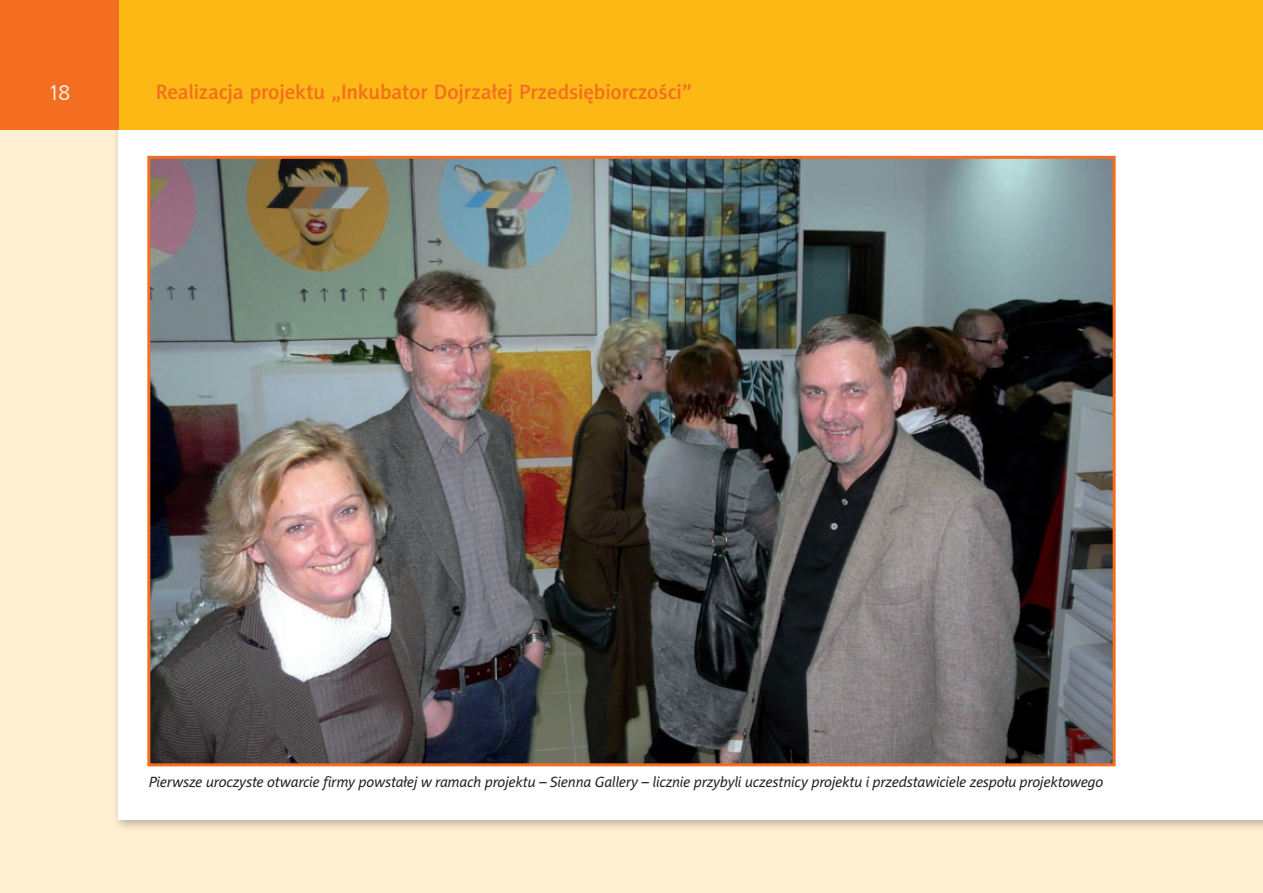
<style>
.page{position:relative;width:1263px;height:893px;background:#fff}
.page>*{position:absolute;margin:0;border:0;box-sizing:border-box;transform-origin:0 0}
.t1{font:21px "Naomi Sans EFN Medium";letter-spacing:-.01em;color:#f36e21}
.t2{font:300 21px "Frutiger CE";color:#fff}
.t3{font:italic 15px "Naomi Sans EFN";letter-spacing:-.015em;color:#231f20}
</style>
<div class="page">
<div style="left:0;top:129px;width:1263px;height:764px;background:#feefd2"></div>
<div style="left:111px;top:93px;width:1152px;height:738px;background:#231f20;opacity:.3"></div>
<div style="left:118px;top:100px;width:1145px;height:720px;background:#fff"></div>
<div style="left:0;top:0;width:1263px;height:129px;background:#fcb814"></div>
<div style="left:0;top:0;width:118px;height:129px;background:#f36e21"></div>
<img style="left:151px;top:160px;width:961px;height:602px">
<div style="left:147px;top:156px;width:969px;height:610px;border:3px solid #f36e21"></div>
<h1 class="t2" style="left:48px;top:80px;width:24px">18</h1>
<h1 class="t1" style="left:156px;top:80px;width:537px">Realizacja projektu „Inkubator Dojrzałej Przedsiębiorczości”</h1>
<p class="t3" style="left:149px;top:774px;width:956px">Pierwsze uroczyste otwarcie firmy powstałej w ramach projektu – Sienna Gallery – licznie przybyli uczestnicy projektu i przedstawiciele zespołu projektowego</p>
</div>
